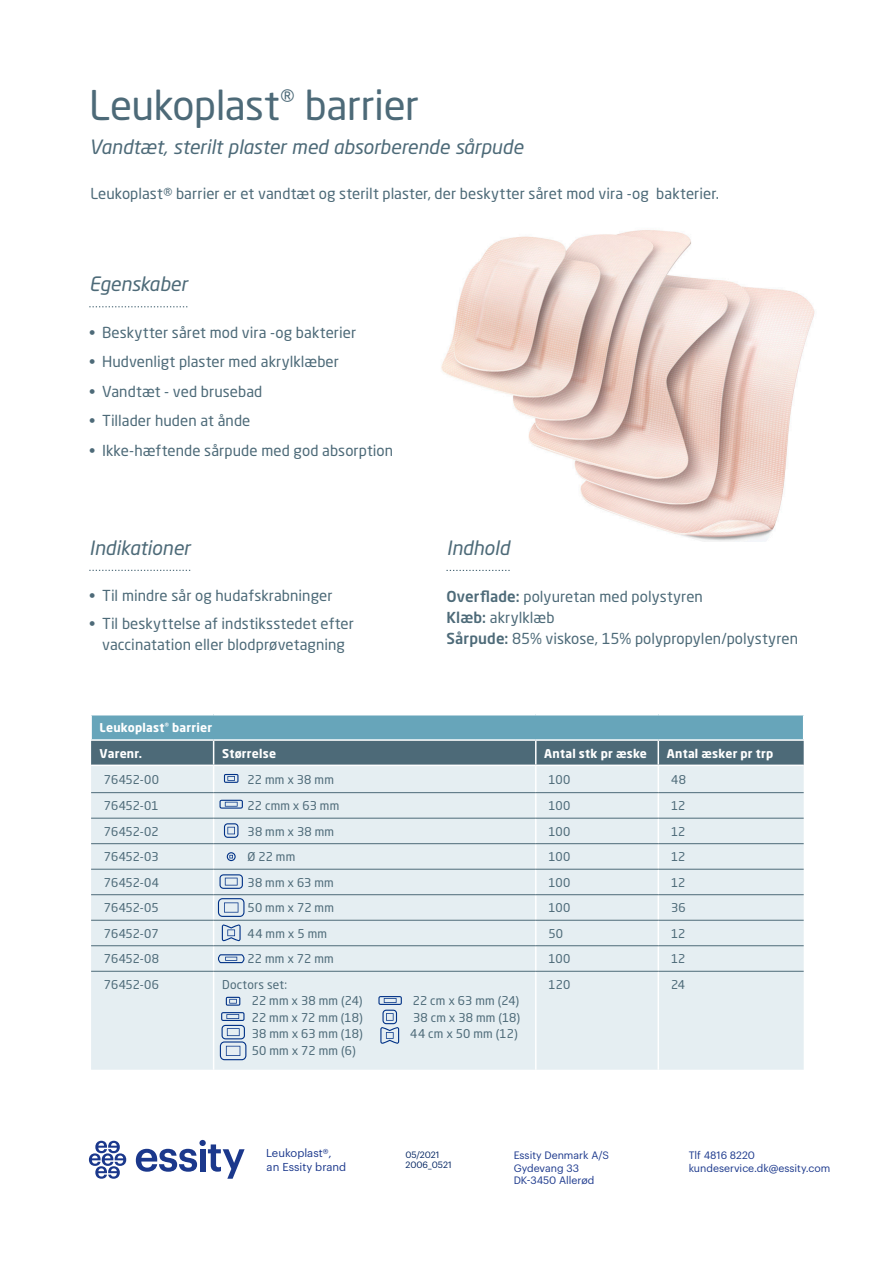
<style>
.page{position:relative;width:893px;height:1263px;background:#fff}
.page>*{position:absolute;margin:0;border:0;box-sizing:border-box;transform-origin:0 0}
.HL_reg_dark_grey_27{font:40.5px "Neo Sans W1 G";letter-spacing:-.01em;color:#4d6a78}
.HL_reg_dark_grey_27-2{font:italic 19.5px "Neo Sans W1 G";letter-spacing:-.005em;color:#4d6a78}
.Subline_dark_grey_it{font:italic 19.5px "Neo Sans W1 G";letter-spacing:-.005em;color:#4d6a78}
.copy_reg_dark_grey_1{font:15px "Neo Sans W1 G";letter-spacing:.005em;color:#4d6a78}
.BulletPoints_copy_re{font:15px/21px "Neo Sans W1 G";letter-spacing:.005em;color:#4d6a78;text-align:center}
.Copy_Graphics_8_10pt{font:12px/16.5px "Neo Sans W1 G";letter-spacing:.01em;color:#4d6a78}
.Copy_Graphics_8_10pt-2{font:700 12px "Neo Sans W1 G";letter-spacing:.02em;color:#fff}
.t1{font:11.25px "Graphik";color:#1b388c}
.t2{font:10.5px "Graphik";color:#1b388c}
.t3{font:9px "Graphik";color:#002361}
.s1{font-weight:500}
</style>
<div class="page">
<img style="left:441px;top:230px;width:374px;height:312px">
<svg style="left:446px;top:570px;width:64px;height:1px"></svg>
<svg style="left:89px;top:306px;width:98px;height:1px"></svg>
<svg style="left:89px;top:570px;width:101px;height:1px"></svg>
<div style="left:91px;top:972px;width:713px;height:98px;background:#e5eef2"></div>
<hr style="left:213px;top:972px;width:1px;height:98px;background:#fff">
<hr style="left:535px;top:972px;width:1px;height:98px;background:#fff">
<hr style="left:658px;top:972px;width:1px;height:98px;background:#fff">
<hr style="left:91px;top:971px;width:123px;height:1px;background:#4d6a78">
<hr style="left:214px;top:971px;width:322px;height:1px;background:#4d6a78">
<hr style="left:536px;top:971px;width:122px;height:1px;background:#4d6a78">
<hr style="left:658px;top:971px;width:146px;height:1px;background:#4d6a78">
<svg style="left:226px;top:997px;width:14px;height:9px"></svg>
<svg style="left:378px;top:996px;width:24px;height:48px"></svg>
<svg style="left:220px;top:1012px;width:26px;height:48px"></svg>
<svg style="left:91px;top:715px;width:713px;height:256px;background:#c6d6dd"></svg>
<div style="left:200px;top:1149px;width:5px;height:22px;background:#1b388c"></div>
<div style="left:199px;top:1140px;width:7px;height:6px;background:#1b388c;border-radius:50%"></div>
<svg style="left:208px;top:1144px;width:37px;height:35px"></svg>
<svg style="left:136px;top:1149px;width:61px;height:23px"></svg>
<svg style="left:89px;top:1141px;width:37px;height:38px"></svg>
<p class="HL_reg_dark_grey_27" style="left:89px;top:81px;width:331px">Leukoplast<sup>®</sup> barrier</p>
<p class="HL_reg_dark_grey_27-2" style="left:89px;top:135px;width:435px">Vandtæt, sterilt plaster med absorberende sårpude</p>
<p class="BulletPoints_copy_re" style="left:90px;top:183px;width:630px">Leukoplast® barrier er et vandtæt og sterilt plaster, der beskytter såret mod vira -og bakterier.</p>
<p class="Subline_dark_grey_it" style="left:89px;top:272px;width:100px">Egenskaber</p>
<p class="copy_reg_dark_grey_1" style="left:89px;top:323px;width:268px">• Beskytter såret mod vira -og bakterier</p>
<p class="copy_reg_dark_grey_1" style="left:89px;top:353px;width:251px">• Hudvenligt plaster med akrylklæber</p>
<p class="copy_reg_dark_grey_1" style="left:89px;top:382px;width:175px">• Vandtæt - ved brusebad</p>
<p class="copy_reg_dark_grey_1" style="left:89px;top:412px;width:163px">• Tillader huden at ånde</p>
<p class="copy_reg_dark_grey_1" style="left:89px;top:441px;width:305px">• Ikke-hæftende sårpude med god absorption</p>
<p class="Subline_dark_grey_it" style="left:89px;top:536px;width:102px">Indikationer</p>
<p class="BulletPoints_copy_re" style="left:89px;top:585px;width:245px">• Til mindre sår og hudafskrabninger</p>
<p class="BulletPoints_copy_re" style="left:89px;top:612px;width:266px">• Til beskyttelse af indstiksstedet efter vaccinatation eller blodprøvetagning</p>
<p class="Subline_dark_grey_it" style="left:446px;top:536px;width:65px">Indhold</p>
<p class="copy_reg_dark_grey_1" style="left:446px;top:587px;width:258px"><span class="s1">Overflade:</span> polyuretan med polystyren</p>
<p class="copy_reg_dark_grey_1" style="left:446px;top:608px;width:110px"><span class="s1">Klæb:</span> akrylklæb</p>
<p class="copy_reg_dark_grey_1" style="left:446px;top:629px;width:353px"><span class="s1">Sårpude:</span> 85% viskose, 15% polypropylen/polystyren</p>
<p class="Copy_Graphics_8_10pt-2" style="left:100px;top:720px;width:114px">Leukoplast<sup>®</sup> barrier</p>
<p class="Copy_Graphics_8_10pt-2" style="left:100px;top:745px;width:44px">Varenr.</p>
<p class="Copy_Graphics_8_10pt-2" style="left:222px;top:745px;width:55px">Størrelse</p>
<p class="Copy_Graphics_8_10pt-2" style="left:544px;top:745px;width:104px">Antal stk pr æske</p>
<p class="Copy_Graphics_8_10pt-2" style="left:667px;top:745px;width:108px">Antal æsker pr trp</p>
<p class="Copy_Graphics_8_10pt" style="left:104px;top:771px;width:57px">76452-00</p>
<p class="Copy_Graphics_8_10pt" style="left:248px;top:771px;width:88px">22 mm x 38 mm</p>
<p class="Copy_Graphics_8_10pt" style="left:549px;top:771px;width:23px">100</p>
<p class="Copy_Graphics_8_10pt" style="left:671px;top:771px;width:16px">48</p>
<p class="Copy_Graphics_8_10pt" style="left:104px;top:797px;width:56px">76452-01</p>
<p class="Copy_Graphics_8_10pt" style="left:248px;top:797px;width:93px">22 cmm x 63 mm</p>
<p class="Copy_Graphics_8_10pt" style="left:549px;top:797px;width:23px">100</p>
<p class="Copy_Graphics_8_10pt" style="left:671px;top:797px;width:16px">12</p>
<p class="Copy_Graphics_8_10pt" style="left:104px;top:823px;width:56px">76452-02</p>
<p class="Copy_Graphics_8_10pt" style="left:248px;top:823px;width:88px">38 mm x 38 mm</p>
<p class="Copy_Graphics_8_10pt" style="left:549px;top:823px;width:23px">100</p>
<p class="Copy_Graphics_8_10pt" style="left:671px;top:823px;width:16px">12</p>
<p class="Copy_Graphics_8_10pt" style="left:104px;top:848px;width:56px">76452-03</p>
<p class="Copy_Graphics_8_10pt" style="left:248px;top:848px;width:49px">Ø 22 mm</p>
<p class="Copy_Graphics_8_10pt" style="left:549px;top:848px;width:23px">100</p>
<p class="Copy_Graphics_8_10pt" style="left:671px;top:848px;width:16px">12</p>
<p class="Copy_Graphics_8_10pt" style="left:104px;top:874px;width:57px">76452-04</p>
<p class="Copy_Graphics_8_10pt" style="left:248px;top:874px;width:88px">38 mm x 63 mm</p>
<p class="Copy_Graphics_8_10pt" style="left:549px;top:874px;width:23px">100</p>
<p class="Copy_Graphics_8_10pt" style="left:671px;top:874px;width:16px">12</p>
<p class="Copy_Graphics_8_10pt" style="left:104px;top:899px;width:56px">76452-05</p>
<p class="Copy_Graphics_8_10pt" style="left:248px;top:899px;width:88px">50 mm x 72 mm</p>
<p class="Copy_Graphics_8_10pt" style="left:549px;top:899px;width:23px">100</p>
<p class="Copy_Graphics_8_10pt" style="left:671px;top:899px;width:16px">36</p>
<p class="Copy_Graphics_8_10pt" style="left:104px;top:925px;width:56px">76452-07</p>
<p class="Copy_Graphics_8_10pt" style="left:248px;top:925px;width:81px">44 mm x 5 mm</p>
<p class="Copy_Graphics_8_10pt" style="left:549px;top:925px;width:16px">50</p>
<p class="Copy_Graphics_8_10pt" style="left:671px;top:925px;width:16px">12</p>
<p class="Copy_Graphics_8_10pt" style="left:104px;top:950px;width:57px">76452-08</p>
<p class="Copy_Graphics_8_10pt" style="left:248px;top:950px;width:88px">22 mm x 72 mm</p>
<p class="Copy_Graphics_8_10pt" style="left:549px;top:950px;width:23px">100</p>
<p class="Copy_Graphics_8_10pt" style="left:671px;top:950px;width:16px">12</p>
<p class="Copy_Graphics_8_10pt" style="left:104px;top:976px;width:57px">76452-06</p>
<p class="Copy_Graphics_8_10pt" style="left:252px;top:976px;width:112px;text-indent:-30px">Doctors set:<br>22 mm x 38 mm (24)</p>
<p class="Copy_Graphics_8_10pt" style="left:549px;top:976px;width:23px">120</p>
<p class="Copy_Graphics_8_10pt" style="left:671px;top:976px;width:16px">24</p>
<p class="Copy_Graphics_8_10pt" style="left:413px;top:992px;width:108px">22 cm x 63 mm (24)</p>
<p class="Copy_Graphics_8_10pt" style="left:252px;top:1009px;width:112px">22 mm x 72 mm (18)</p>
<p class="Copy_Graphics_8_10pt" style="left:413px;top:1009px;width:109px">38 cm x 38 mm (18)</p>
<p class="Copy_Graphics_8_10pt" style="left:252px;top:1025px;width:113px">38 mm x 63 mm (18)</p>
<p class="Copy_Graphics_8_10pt" style="left:410px;top:1025px;width:109px">44 cm x 50 mm (12)</p>
<p class="Copy_Graphics_8_10pt" style="left:252px;top:1042px;width:105px">50 mm x 72 mm (6)</p>
<p class="t1" style="left:266px;top:1145px;width:67px">Leukoplast®,</p>
<p class="t2" style="left:689px;top:1147px;width:68px">Tlf 4816 8220</p>
<p class="t2" style="left:689px;top:1160px;width:143px">kundeservice.dk@essity.com</p>
<p class="t3" style="left:405px;top:1148px;width:36px">05/2021</p>
<p class="t3" style="left:405px;top:1158px;width:48px">2006_0521</p>
<p class="t2" style="left:514px;top:1147px;width:97px">Essity Denmark A/S</p>
<p class="t2" style="left:514px;top:1160px;width:67px">Gydevang 33</p>
<p class="t2" style="left:514px;top:1172px;width:82px">DK-3450 Allerød</p>
<p class="t1" style="left:267px;top:1158px;width:81px">an Essity brand</p>
</div>
